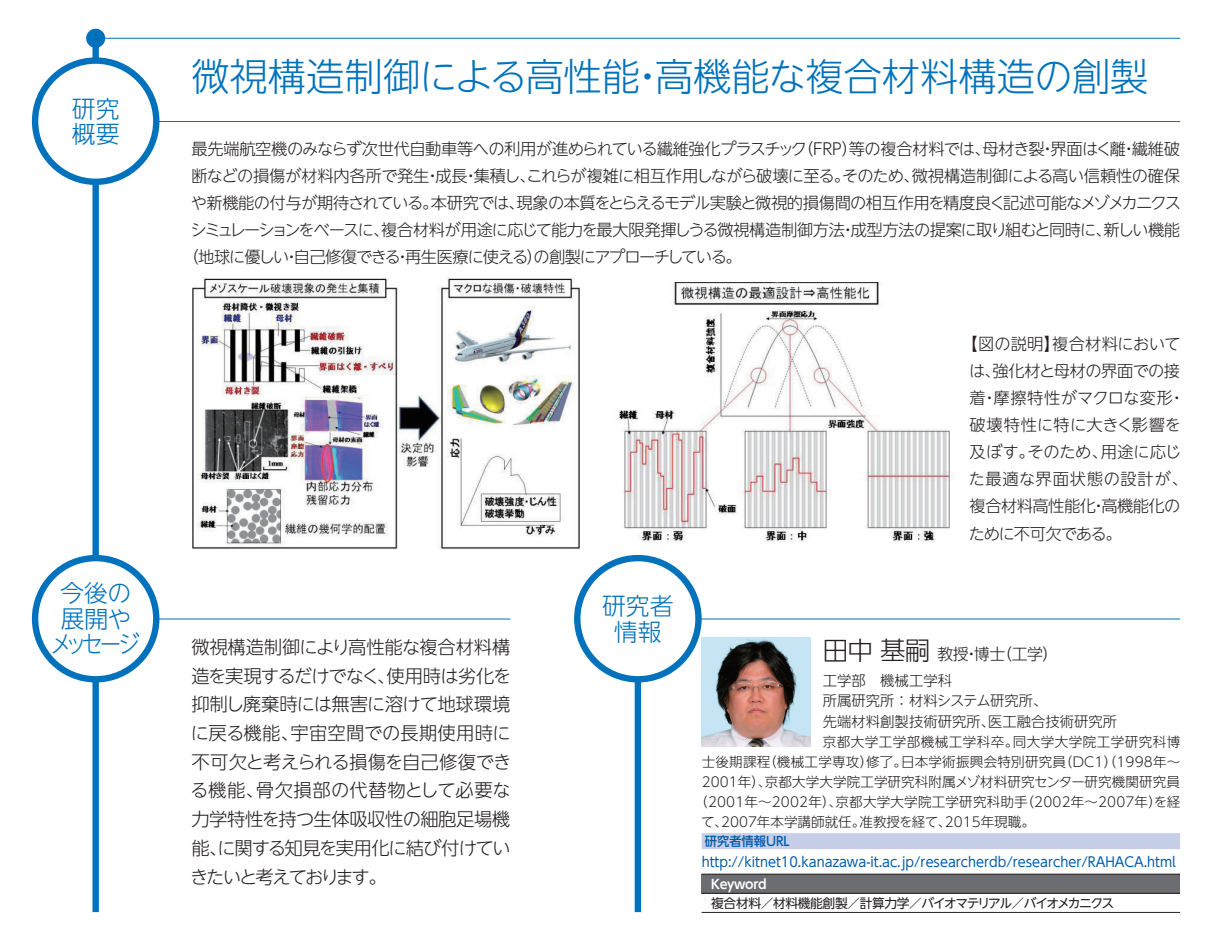
<style>
.page{position:relative;width:1212px;height:944px;background:#fff}
.page>*{position:absolute;margin:0;border:0;box-sizing:border-box;transform-origin:0 0}
.t1{font:300 38.25px "UD Shin Go NT Pr 6 N";color:#0072bc}
.t2{font:300 25.43px "UD Shin Go NT Pr 6 N";color:#231f20}
.t3{font:300 23.85px/25.4px "UD Shin Go NT Pr 6 N";letter-spacing:-.09em;color:#0072bc;text-align:center}
.t4{font:300 23.85px/25.4px "UD Shin Go NT Pr 6 N";color:#0072bc}
.t5{font:300 18.22px/28.8px "UD Shin Go NT Pr 6 N";letter-spacing:-.025em;color:#231f20}
.t6{font:300 18.22px "UD Shin Go NT Pr 6 N";letter-spacing:-.055em;color:#231f20}
.t7{font:300 18.22px "UD Shin Go NT Pr 6 N";letter-spacing:.01em;color:#231f20}
.t8{font:300 18.22px/28.8px "UD Shin Go NT Pr 6 N";letter-spacing:-.11em;color:#231f20}
.t9{font:300 18.22px "UD Shin Go NT Pr 6 N";letter-spacing:.015em;color:#231f20}
.t10{font:300 16.2px/27px "UD Shin Go NT Pr 6 N";letter-spacing:-.03em;color:#231f20}
.t11{font:300 16.2px/27px "UD Shin Go NT Pr 6 N";letter-spacing:.01em;color:#231f20}
.t12{font:300 16.2px/27px "UD Shin Go NT Pr 6 N";letter-spacing:-.07em;color:#231f20}
.t13{font:300 16.2px "UD Shin Go NT Pr 6 N";letter-spacing:.015em;color:#231f20}
.t14{font:300 16.2px/27px "UD Shin Go NT Pr 6 N";letter-spacing:-.065em;color:#231f20}
.t15{font:300 15.97px "UD Shin Go NT Pr 6 N";letter-spacing:-.03em;color:#231f20}
.t16{font:300 14.4px "UD Shin Go NT Pr 6 N";color:#231f20}
.t17{font:300 13.5px/20px "UD Shin Go NT Pr 6 N";letter-spacing:.015em;color:#231f20}
.t18{font:13.5px "UD Shin Go NT Pr 6 N";color:#015aaa;scale:.95 1}
.t19{font:12.83px "UD Shin Go NT Pr 6 N";letter-spacing:-.08em;color:#231f20}
.t20{font:500 12.83px "UD Shin Go NT Pr 6 N";color:#015aaa;scale:.96 1}
.t21{font:700 12.83px "UD Shin Go NT Pr 6 N De";letter-spacing:-.03em;color:#fff}
</style>
<div class="page">
<div style="left:92px;top:32px;width:7px;height:880px;background:#0072bc"></div>
<hr style="left:96px;top:38px;width:1084px;height:1px;background:#0072bc">
<div style="left:86px;top:29px;width:19px;height:19px;background:#0072bc;border-radius:50%"></div>
<hr style="left:96px;top:619px;width:414px;height:1px;background:#0072bc">
<hr style="left:638px;top:619px;width:542px;height:1px;background:#0072bc">
<div style="left:635px;top:580px;width:6px;height:332px;background:#0072bc"></div>
<div style="left:35px;top:558px;width:121px;height:121px;background:#fff;border-radius:50%"></div>
<div style="left:32px;top:555px;width:127px;height:127px;border:6px solid #0072bc;border-radius:50%"></div>
<div style="left:577px;top:558px;width:121px;height:121px;background:#fff;border-radius:50%"></div>
<div style="left:574px;top:555px;width:128px;height:127px;border:6px solid #0072bc;border-radius:50%"></div>
<hr style="left:96px;top:121px;width:1084px;height:1px;background:#0072bc">
<div style="left:35px;top:61px;width:121px;height:121px;background:#fff;border-radius:50%"></div>
<div style="left:32px;top:57px;width:127px;height:128px;border:6px solid #0072bc;border-radius:50%"></div>
<img style="left:192px;top:277px;width:387px;height:273px">
<img style="left:619px;top:283px;width:335px;height:259px">
<div style="left:702px;top:833px;width:478px;height:16px;background:#c7cee8"></div>
<div style="left:702px;top:874px;width:478px;height:19px;background:#6c6d70"></div>
<hr style="left:702px;top:874px;width:478px;height:1px;background:#231f20">
<hr style="left:702px;top:893px;width:478px;height:1px;background:#231f20">
<hr style="left:702px;top:912px;width:478px;height:1px;background:#231f20">
<img style="left:702px;top:638px;width:108px;height:108px">
<h3 class="t4" style="left:72px;top:95px;width:49px">研究概要</h3>
<h3 class="t3" style="left:50px;top:580px;width:91px">今後の展開やメッセージ</h3>
<h1 class="t1" style="left:191px;top:46px;width:959px">微視構造制御による高性能高機能な複合材料構造の創製</h1>
<h1 class="t1" style="left:628px;top:46px;width:40px">・</h1>
<p class="t10" style="left:191px;top:134px;width:617px">最先端航空機のみならず次世代自動車等への利用が進められている繊維強化プラスチック</p>
<p class="t10" style="left:797px;top:134px;width:195px">（FRP 等の複合材料では、</p>
<p class="t10" style="left:842px;top:134px;width:18px">）</p>
<p class="t10" style="left:982px;top:134px;width:199px">母材き裂界面はく離繊維破</p>
<p class="t10" style="left:1039px;top:134px;width:18px">・</p>
<p class="t10" style="left:1121px;top:134px;width:18px">・</p>
<p class="t10" style="left:191px;top:162px;width:660px">断などの損傷が材料内各所で発生成長集積しこれらが複雑に相互作用しながら破壊に至る。</p>
<p class="t10" style="left:912px;top:162px;width:270px">微視構造制御による高い信頼性の確保</p>
<p class="t10" style="left:842px;top:162px;width:79px">そのため、</p>
<p class="t10" style="left:431px;top:162px;width:751px;text-indent:-7px">・<br>本研究では現象の本質をとらえるモデル実験と微視的損傷間の相互作用を精度良く記述可能なメゾメカニクス</p>
<p class="t10" style="left:463px;top:162px;width:18px">・</p>
<p class="t10" style="left:519px;top:162px;width:18px">、</p>
<p class="t10" style="left:190px;top:189px;width:991px">や新機能の付与が期待されている。<br>シミュレーションをベースに複合材料が用途に応じて能力を最大限発揮しうる微視構造制御方法成型方法の提案に取り組むと同時に新しい機能</p>
<p class="t10" style="left:508px;top:189px;width:18px">、</p>
<p class="t10" style="left:840px;top:216px;width:18px">・</p>
<p class="t12" style="left:182px;top:216px;width:561px;text-indent:191px">、<br>（地球に優しい自己修復できる再生医療に使えるの創製にアプローチしている。</p>
<p class="t10" style="left:1095px;top:216px;width:18px">、</p>
<p class="t10" style="left:527px;top:243px;width:18px">）</p>
<p class="t10" style="left:283px;top:243px;width:18px">・</p>
<p class="t10" style="left:394px;top:243px;width:18px">・</p>
<p class="t10" style="left:969px;top:329px;width:213px;text-indent:-8px">【図の説明】<br>は強化材と母材の界面での接</p>
<p class="t10" style="left:1052px;top:329px;width:130px">複合材料において</p>
<p class="t10" style="left:984px;top:357px;width:18px">、</p>
<p class="t5" style="left:191px;top:632px;width:320px">微視構造制御により高性能な複合材料構</p>
<p class="t6" style="left:191px;top:661px;width:322px">造を実現するだけでなく使用時は劣化を</p>
<p class="t5" style="left:377px;top:661px;width:20px">、</p>
<p class="t5" style="left:191px;top:689px;width:320px">抑制し廃棄時には無害に溶けて地球環境</p>
<p class="t9" style="left:290px;top:718px;width:222px">宇宙空間での長期使用時に</p>
<p class="t5" style="left:191px;top:718px;width:110px">に戻る機能、</p>
<p class="t5" style="left:191px;top:747px;width:322px">不可欠と考えられる損傷を自己修復でき</p>
<p class="t7" style="left:256px;top:776px;width:257px">骨欠損部の代替物として必要な</p>
<p class="t5" style="left:190px;top:775px;width:322px">る機能、<br>力学特性を持つ生体吸収性の細胞足場機能に関する知見を実用化に結び付けてい</p>
<p class="t8" style="left:190px;top:833px;width:198px;text-indent:19px">、<br>きたいと考えております。</p>
<h3 class="t4" style="left:602px;top:592px;width:73px">研究者</h3>
<h3 class="t4" style="left:614px;top:618px;width:49px">情報</h3>
<p class="t13" style="left:993px;top:385px;width:181px">摩擦特性がマクロな変形</p>
<p class="t10" style="left:969px;top:384px;width:18px">着</p>
<p class="t11" style="left:969px;top:411px;width:213px">破壊特性に特に大きく影響を</p>
<p class="t10" style="left:1101px;top:438px;width:82px">用途に応じ</p>
<p class="t10" style="left:981px;top:384px;width:18px">・</p>
<p class="t10" style="left:1169px;top:384px;width:18px">・</p>
<p class="t11" style="left:969px;top:438px;width:221px">及ぼす。<br>た最適な界面状態の設計が、複合材料高性能化高機能化の</p>
<p class="t10" style="left:1027px;top:438px;width:82px">そのため、</p>
<p class="t14" style="left:969px;top:492px;width:154px;text-indent:122px">・ために不可欠である。</p>
<h2 class="t2" style="left:823px;top:630px;width:109px">田中基嗣</h2>
<p class="t16" style="left:823px;top:668px;width:131px">工学部　機械工学科</p>
<p class="t16" style="left:823px;top:689px;width:226px">所属研究所：材料システム研究所、</p>
<p class="t16" style="left:988px;top:710px;width:131px">医工融合技術研究所</p>
<p class="t15" style="left:996px;top:641px;width:64px">（工学(</p>
<p class="t15" style="left:937px;top:641px;width:70px">教授博士</p>
<p class="t15" style="left:963px;top:641px;width:17px">・</p>
<p class="t16" style="left:823px;top:710px;width:174px">先端材料創製技術研究所、</p>
<p class="t17" style="left:823px;top:731px;width:197px">京都大学工学部機械工学科卒。</p>
<p class="t17" style="left:1013px;top:731px;width:169px">同大学大学院工学研究科博</p>
<p class="t17" style="left:763px;top:751px;width:112px">（機械工学専攻）</p>
<p class="t17" style="left:1059px;top:751px;width:123px">（DC ）（1 1998年〜</p>
<p class="t17" style="left:901px;top:751px;width:166px">日本学術振興会特別研究員</p>
<p class="t17" style="left:866px;top:751px;width:43px">修了。</p>
<p class="t17" style="left:765px;top:751px;width:417px;text-indent:-63px">士後期課程<br>京都大学大学院工学研究科附属メゾ材料研究センター研究機関研究員</p>
<p class="t17" style="left:702px;top:771px;width:71px">2001年）、</p>
<p class="t17" style="left:694px;top:791px;width:149px">（2001年〜2002年）、</p>
<p class="t17" style="left:1020px;top:791px;width:161px">（2002年〜2007年を経</p>
<p class="t17" style="left:1148px;top:791px;width:15px">）</p>
<p class="t17" style="left:835px;top:791px;width:194px">京都大学大学院工学研究科助手</p>
<p class="t17" style="left:721px;top:811px;width:146px">2007年本学講師就任。</p>
<p class="t17" style="left:945px;top:811px;width:91px">2015年現職。</p>
<p class="t17" style="left:859px;top:811px;width:94px">准教授を経て、</p>
<p class="t17" style="left:701px;top:811px;width:28px">て、</p>
<p class="t20" style="left:705px;top:831px;width:90px">研究者情報URL</p>
<p class="t18" style="left:702px;top:851px;width:501px">http://kitnet10.kanazawa i t- .ac.jp/researcherdb/researcher/RAHACA.html</p>
<p class="t21" style="left:711px;top:873px;width:57px">Keyword</p>
<p class="t19" style="left:711px;top:892px;width:404px">複合材料／材料機能創製／計算力学／バイオマテリアル／バイオメカニクス</p>
</div>
